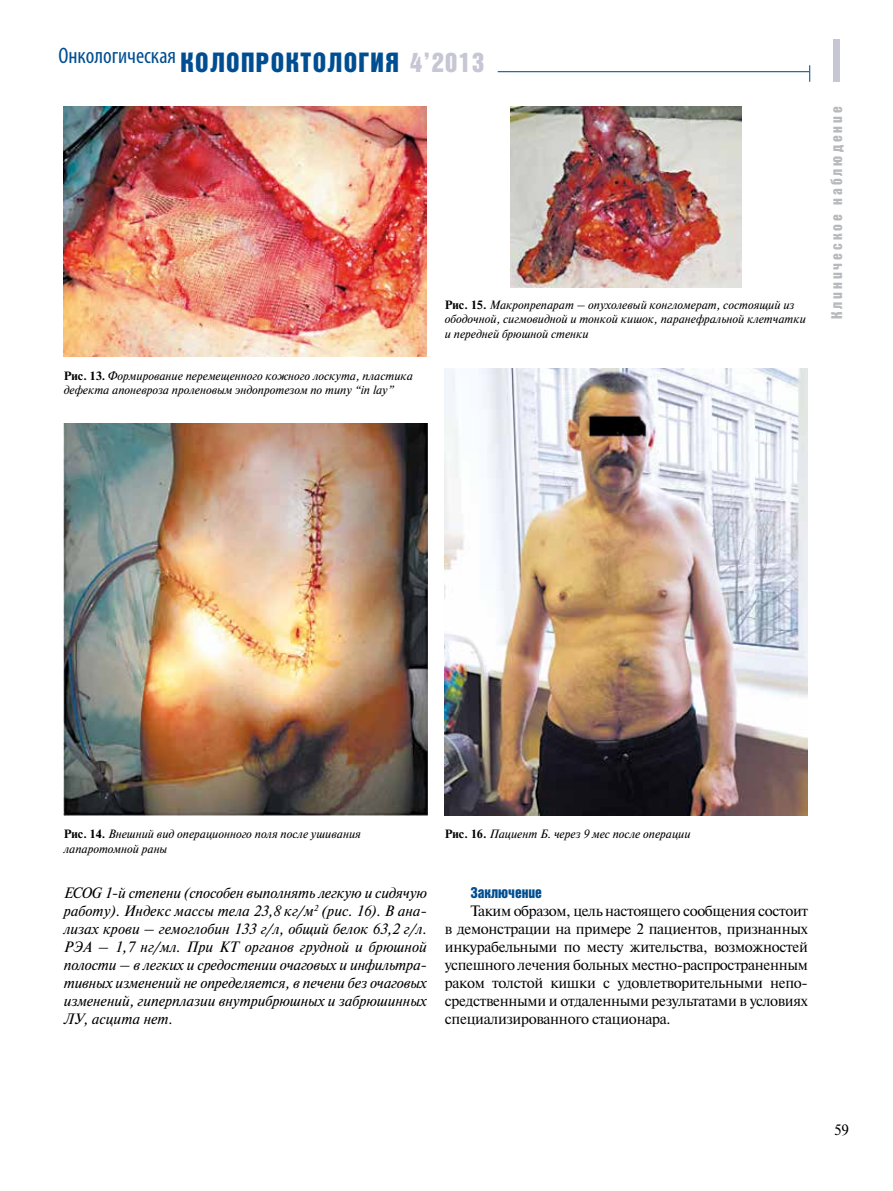
<style>
.page{position:relative;width:893px;height:1191px;background:#fff}
.page>*{position:absolute;margin:0;border:0;box-sizing:border-box;transform-origin:0 0}
.t1{font:27px "Bastion Kontrast Alt C";letter-spacing:.05em;color:#004e91}
.t2{font:condensed 22.5px "Myriad Pro";color:#004e91}
.t3{font:italic 15px/18px "Newton C";letter-spacing:-.005em;color:#000;text-align:justify}
.t4{font:15px/18px "Newton C";letter-spacing:-.02em;color:#000}
.t5{font:15px "Bastion Kontrast Alt C";letter-spacing:.2em;color:#b7b9bc}
.t6{font:15px "Bastion Kontrast Alt C";color:#004e91}
.t7{font:italic 12px/14.4px "Newton C";color:#000}
.s1{color:#c6c6d4}
.s2{font-weight:700;font-style:normal}
</style>
<div class="page">
<div style="left:833px;top:40px;width:7px;height:42px;background:#c6c6d4"></div>
<svg style="left:809px;top:65px;width:1px;height:17px"></svg>
<hr style="left:498px;top:71px;width:311px;height:1px;background:#004e91">
<img style="left:64px;top:106px;width:363px;height:250px">
<img style="left:64px;top:424px;width:363px;height:391px">
<img style="left:510px;top:106px;width:231px;height:181px">
<img style="left:445px;top:368px;width:363px;height:447px">
<h2 class="t2" style="left:58px;top:42px;width:119px">Онкологическая</h2>
<h1 class="t1" style="left:180px;top:48px;width:305px">КОЛОПРОКТОЛОГИЯ <span class="s1">4’2013</span></h1>
<p class="t7" style="left:64px;top:368px;width:351px"><span class="s2">Рис. 13.</span> Формирование перемещенного кожного лоскута, пластика дефекта апоневроза проленовым эндопротезом по типу “in lay”</p>
<p class="t7" style="left:445px;top:298px;width:363px"><span class="s2">Рис. 15.</span> Макропрепарат – опухолевый конгломерат, состоящий из ободочной, сигмовидной и тонкой кишок, паранефральной клетчатки и передней брюшной стенки</p>
<p class="t5" style="left:829px;top:319px;width:214px;rotate:-90deg">Клиническое наблюдение</p>
<p class="t7" style="left:64px;top:827px;width:299px"><span class="s2">Рис. 14.</span> Внешний вид операционного поля после ушивания лапаротомной раны</p>
<p class="t3" style="left:64px;top:884px;width:365px">ECOG 1-й степени (способен выполнять легкую и сидячую работу). Индекс массы тела 23,8 кг/м<sup>2</sup> (рис. 16). В ана&shy;лизах крови – гемоглобин 133 г/л, общий белок 63,2 г/л.<br>РЭА – 1,7 нг/мл. При КТ органов грудной и брюшной полости – в легких и средостении очаговых и инфильтра&shy;тивных изменений не определяется, в печени без очаговых изменений, гиперплазии внутрибрюшных и забрюшинных ЛУ, асцита нет.</p>
<p class="t7" style="left:445px;top:827px;width:247px"><span class="s2">Рис. 16.</span> Пациент Б. через 9 мес после операции</p>
<p class="t6" style="left:470px;top:885px;width:73px">Заключение</p>
<p class="t4" style="left:445px;top:902px;width:365px;text-indent:26px">Таким образом, цель настоящего сообщения состоит в демонстрации на примере 2 пациентов, признанных инкурабельными по месту жительства, возможностей успешного лечения больных местно-распространенным раком толстой кишки с удовлетворительными непо&shy;средственными и отдаленными результатами в условиях специализированного стационара.</p>
<p class="t4" style="left:834px;top:1120px;width:17px">59</p>
</div>
